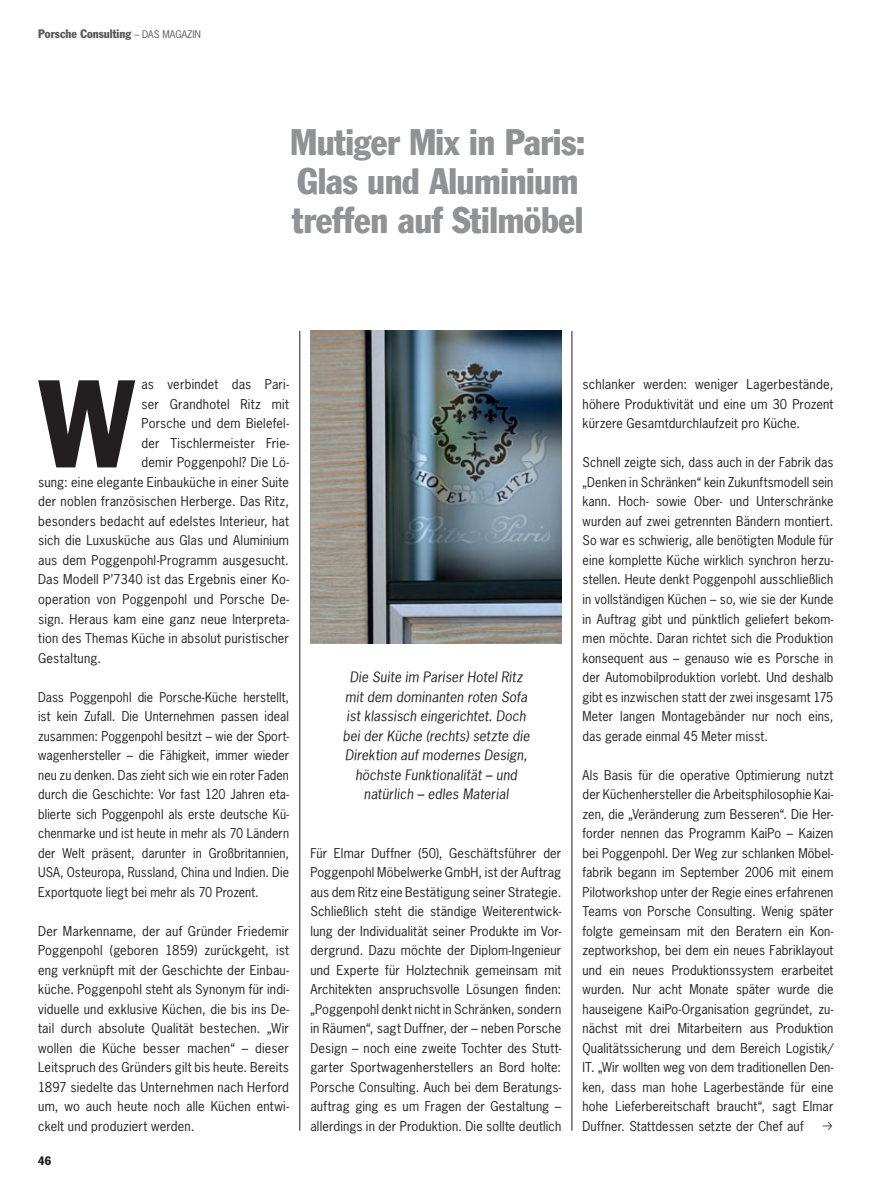
<style>
.page{position:relative;width:893px;height:1191px;background:#fff}
.page>*{position:absolute;margin:0;border:0;box-sizing:border-box;transform-origin:0 0}
.t1{font:condensed 122.25px "Porsche Franklin Gothic";color:#231f20}
.t2{font:condensed 36px/39px "Porsche Franklin Gothic";letter-spacing:-.01em;color:#909396}
.t3{font:italic 13.5px/19.5px "Porsche News Gothic";letter-spacing:.015em;color:#231f20;text-align:center}
.t4{font:12.75px/19.5px "Porsche News Gothic";letter-spacing:.015em;color:#231f20;text-align:justify}
.t5{font:condensed 12px "Porsche Franklin Gothic";color:#58595b}
.t6{font:condensed 12px "Porsche Franklin Gothic";color:#231f20}
.s1{font-family:"Porsche News Gothic";font-stretch:normal;font-size:9.9px}
</style>
<div class="page">
<img style="left:310px;top:331px;width:251px;height:312px">
<hr style="left:572px;top:331px;width:1px;height:799px;background:#231f20">
<hr style="left:300px;top:331px;width:1px;height:799px;background:#231f20">
<p class="t5" style="left:38px;top:27px;width:164px">Porsche Consulting <span class="s1">– DAS MAGAZIN</span></p>
<h2 class="t2" style="left:290px;top:123px;width:297px">Mutiger Mix in Paris:<br>Glas und Aluminium treffen auf Stilmöbel</h2>
<h1 class="t1" style="left:38px;top:349px;width:99px">W</h1>
<p class="t4" style="left:141px;top:376px;width:149px">as verbindet das Pari-</p>
<p class="t4" style="left:141px;top:395px;width:149px">ser Grandhotel Ritz mit</p>
<p class="t4" style="left:141px;top:415px;width:149px">Porsche und dem Bielefel-</p>
<p class="t4" style="left:141px;top:434px;width:149px">der Tischlermeister Frie-</p>
<p class="t4" style="left:141px;top:454px;width:149px">demir Poggenpohl? Die Lö-</p>
<p class="t4" style="left:38px;top:473px;width:252px">sung: eine elegante Einbauküche in einer Suite</p>
<p class="t4" style="left:38px;top:493px;width:252px">der noblen französischen Herberge. Das Ritz,</p>
<p class="t4" style="left:38px;top:512px;width:252px">besonders bedacht auf edelstes Interieur, hat</p>
<p class="t4" style="left:38px;top:532px;width:252px">sich die Luxusküche aus Glas und Aluminium</p>
<p class="t4" style="left:38px;top:551px;width:252px">aus dem Poggenpohl-Programm ausgesucht.</p>
<p class="t4" style="left:38px;top:571px;width:252px">Das Modell P’7340 ist das Ergebnis einer Ko-</p>
<p class="t4" style="left:38px;top:590px;width:252px">operation von Poggenpohl und Porsche De-</p>
<p class="t4" style="left:38px;top:610px;width:252px">sign. Heraus kam eine ganz neue Interpreta-</p>
<p class="t4" style="left:38px;top:629px;width:252px">tion des Themas Küche in absolut puristischer</p>
<p class="t4" style="left:38px;top:649px;width:64px">Gestaltung.</p>
<p class="t4" style="left:38px;top:688px;width:252px">Dass Poggenpohl die Porsche-Küche herstellt, ist kein Zufall. Die Unternehmen passen ideal zusammen: Poggenpohl besitzt – wie der Sport&shy;wagenhersteller – die Fähigkeit, immer wieder neu zu denken. Das zieht sich wie ein roter Faden durch die Geschichte: Vor fast 120 Jahren eta&shy;blierte sich Poggenpohl als erste deutsche Kü&shy;chenmarke und ist heute in mehr als 70 Ländern der Welt präsent, darunter in Großbritan nien, USA, Osteuropa, Russland, China und Indien. Die Exportquote liegt bei mehr als 70 Prozent.</p>
<p class="t4" style="left:38px;top:922px;width:252px">Der Markenname, der auf Gründer Friedemir Poggenpohl (geboren 1859) zurückgeht, ist eng verknüpft mit der Geschichte der Einbau&shy;küche. Poggenpohl steht als Synonym für indi&shy;viduelle und exklusive Küchen, die bis ins De&shy;tail durch absolute Qualität bestechen. „Wir wollen die Küche besser machen“ – dieser Leitspruch des Gründers gilt bis heute. Bereits 1897 siedelte das Unternehmen nach Herford um, wo auch heute noch alle Küchen entwi&shy;ckelt und produziert werden.</p>
<p class="t6" style="left:38px;top:1153px;width:14px">46</p>
<p class="t3" style="left:343px;top:667px;width:188px">Die Suite im Pariser Hotel Ritz mit dem dominanten roten Sofa ist klassisch eingerichtet. Doch bei der Küche (rechts) setzte die<br>Direktion auf modernes Design, höchste Funktionalität – und natürlich – edles Material</p>
<p class="t4" style="left:310px;top:844px;width:252px">Für Elmar Duffner (50), Geschäftsführer der Poggenpohl Möbelwerke GmbH, ist der Auftrag aus dem Ritz eine Bestätigung seiner Strategie.<br>Schließlich steht die ständige Weiterentwick&shy;lung der Individualität seiner Produkte im Vor&shy;dergrund. Dazu möchte der Diplom-Ingenieur und Experte für Holztechnik gemeinsam mit Architekten anspruchsvolle Lösungen finden: „Poggenpohl denkt nicht in Schränken, sondern in Räumen“, sagt Duffner, der – neben Porsche Design – noch eine zweite Tochter des Stutt&shy;garter Sportwagenherstellers an Bord holte:<br>Porsche Consulting. Auch bei dem Beratungs&shy;auftrag ging es um Fragen der Gestaltung – allerdings in der Produktion. Die sollte deutlich</p>
<p class="t4" style="left:583px;top:376px;width:252px">schlanker werden: weniger Lagerbestände, hö here Produktivität und eine um 30 Prozent kürzere Gesamtdurchlaufzeit pro Küche.</p>
<p class="t4" style="left:583px;top:454px;width:252px">Schnell zeigte sich, dass auch in der Fabrik das „Denken in Schränken“ kein Zukunftsmodell sein kann. Hoch- sowie Ober- und Unterschränke wurden auf zwei getrennten Bändern montiert.<br>So war es schwierig, alle benötigten Module für eine komplette Küche wirklich synchron herzu&shy;stellen. Heute denkt Poggenpohl ausschließlich in vollständigen Küchen – so, wie sie der Kunde in Auftrag gibt und pünktlich geliefert bekom&shy;men möchte. Daran richtet sich die Produktion konsequent aus – genauso wie es Porsche in der Automobilproduktion vorlebt. Und deshalb gibt es inzwischen statt der zwei insgesamt 175<br>Meter langen Montagebänder nur noch eins, das gerade einmal 45 Meter misst.</p>
<p class="t4" style="left:583px;top:766px;width:252px">Als Basis für die operative Optimierung nutzt der Küchenhersteller die Arbeitsphilosophie Kai&shy;zen, die „Veränderung zum Besseren“. Die Her&shy;forder nennen das Programm KaiPo – Kaizen bei Poggenpohl. Der Weg zur schlanken Möbel&shy;fabrik begann im September 2006 mit einem Pilotworkshop unter der Regie eines erfahrenen Teams von Porsche Consulting. Wenig später folgte gemeinsam mit den Beratern ein Kon&shy;zeptworkshop, bei dem ein neues Fabrik layout und ein neues Produktionssystem erarbeitet wurden. Nur acht Monate später wurde die haus eigene KaiPo-Organisation gegründet, zu&shy;nächst mit drei Mitarbeitern aus Produktion Qualitätssicherung und dem Bereich Logistik/ IT. „Wir wollten weg von dem traditionellen Den&shy;ken, dass man hohe Lagerbestände für eine hohe Lieferbereitschaft braucht“, sagt Elmar Duffner. Stattdessen setzte der Chef auf</p>
</div>
